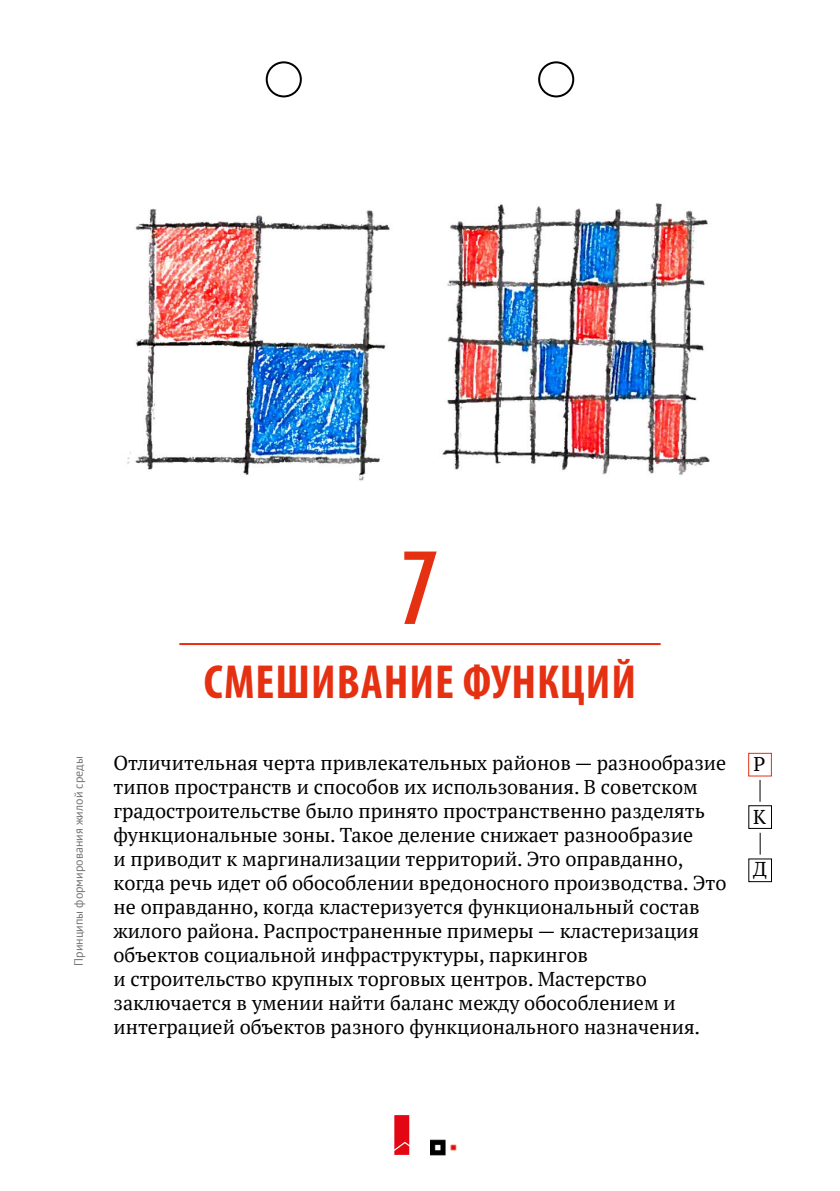
<style>
.page{position:relative;width:840px;height:1191px;background:#fff}
.page>*{position:absolute;margin:0;border:0;box-sizing:border-box;transform-origin:0 0}
.t1{font:500 condensed 96px "Futura";color:#e53012}
.t2{font:700 condensed 48px "Myriad Pro";letter-spacing:.02em;color:#e53012}
.t3{font:20px/24px "PT Serif";color:#000}
.t4{font:12px "PT Sans";color:#737271}
</style>
<div class="page">
<div style="left:747px;top:753px;width:24px;height:23px;border:1px solid #e53012"></div>
<svg style="left:759px;top:780px;width:1px;height:21px"></svg>
<svg style="left:759px;top:832px;width:1px;height:22px"></svg>
<img style="left:430px;top:1139px;width:27px;height:16px">
<svg style="left:394px;top:1115px;width:15px;height:39px"></svg>
<svg style="left:265px;top:61px;width:310px;height:37px"></svg>
<hr style="left:179px;top:643px;width:481px;height:2px;background:#e53012">
<img style="left:127px;top:203px;width:583px;height:278px">
<p class="t4" style="left:71px;top:965px;width:211px;rotate:-90deg">Принципы формирования жилой среды</p>
<h1 class="t1" style="left:399px;top:527px;width:41px">7</h1>
<h2 class="t2" style="left:204px;top:652px;width:433px">СМЕШИВАНИЕ ФУНКЦИЙ</h2>
<p class="t3" style="left:113px;top:750px;width:614px">Отличительная черта привлекательных районов — разнообразие типов пространств и способов их использования. В советском градостроительстве было принято пространственно разделять функциональные зоны. Такое деление снижает разнообразие<br>и приводит к маргинализации территорий. Это оправданно, когда речь идет об обособлении вредоносного производства. Это не оправданно, когда кластеризуется функциональный состав жилого района. Распространенные примеры — кластеризация объектов социальной инфраструктуры, паркингов<br>и строительство крупных торговых центров. Мастерство заключается в умении найти баланс между обособлением и интеграцией объектов разного функционального назначения.</p>
<p class="t3" style="left:753px;top:752px;width:13px">Р</p>
<p class="t3" style="left:752px;top:804px;width:14px">К</p>
<p class="t3" style="left:752px;top:856px;width:15px">Д</p>
</div>
